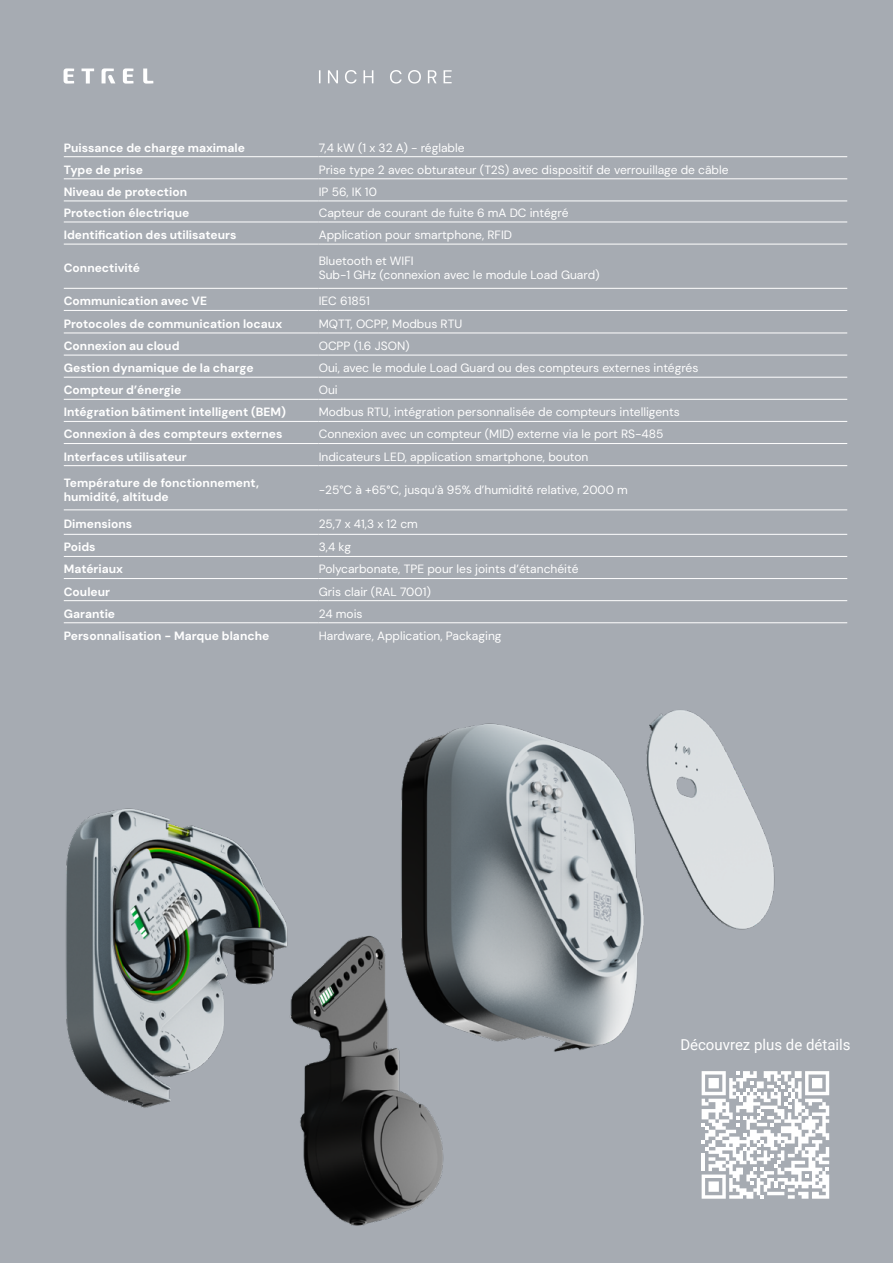
<style>
.page{position:relative;width:893px;height:1263px;background:#a6abb2}
.page>*{position:absolute;margin:0;border:0;box-sizing:border-box;transform-origin:0 0}
.t1{font:15px "Roboto";color:#fff}
.t2{font:12px/14.4px "DM Sans";color:#fff}
.t3{font:700 12px/14.4px "DM Sans";color:#fff}
</style>
<div class="page">
<img style="left:65px;top:710px;width:710px;height:516px">
<hr style="left:64px;top:156px;width:255px;height:1px;background:#fff">
<hr style="left:319px;top:156px;width:528px;height:1px;background:#fff">
<hr style="left:64px;top:179px;width:255px;height:1px;background:#fff">
<hr style="left:319px;top:179px;width:528px;height:1px;background:#fff">
<hr style="left:64px;top:201px;width:255px;height:1px;background:#fff">
<hr style="left:319px;top:201px;width:528px;height:1px;background:#fff">
<hr style="left:64px;top:222px;width:255px;height:1px;background:#fff">
<hr style="left:319px;top:222px;width:528px;height:1px;background:#fff">
<hr style="left:64px;top:244px;width:255px;height:1px;background:#fff">
<hr style="left:319px;top:244px;width:528px;height:1px;background:#fff">
<hr style="left:64px;top:288px;width:255px;height:1px;background:#fff">
<hr style="left:319px;top:288px;width:528px;height:1px;background:#fff">
<hr style="left:64px;top:310px;width:255px;height:1px;background:#fff">
<hr style="left:319px;top:310px;width:528px;height:1px;background:#fff">
<hr style="left:64px;top:333px;width:255px;height:1px;background:#fff">
<hr style="left:319px;top:333px;width:528px;height:1px;background:#fff">
<hr style="left:64px;top:355px;width:255px;height:1px;background:#fff">
<hr style="left:319px;top:355px;width:528px;height:1px;background:#fff">
<hr style="left:64px;top:377px;width:255px;height:1px;background:#fff">
<hr style="left:319px;top:377px;width:528px;height:1px;background:#fff">
<hr style="left:64px;top:399px;width:255px;height:1px;background:#fff">
<hr style="left:319px;top:399px;width:528px;height:1px;background:#fff">
<hr style="left:64px;top:421px;width:255px;height:1px;background:#fff">
<hr style="left:319px;top:421px;width:528px;height:1px;background:#fff">
<hr style="left:64px;top:443px;width:255px;height:1px;background:#fff">
<hr style="left:319px;top:443px;width:528px;height:1px;background:#fff">
<hr style="left:64px;top:465px;width:255px;height:1px;background:#fff">
<hr style="left:319px;top:465px;width:528px;height:1px;background:#fff">
<hr style="left:64px;top:510px;width:255px;height:1px;background:#fff">
<hr style="left:319px;top:510px;width:528px;height:1px;background:#fff">
<hr style="left:64px;top:534px;width:255px;height:1px;background:#fff">
<hr style="left:319px;top:534px;width:528px;height:1px;background:#fff">
<hr style="left:64px;top:556px;width:255px;height:1px;background:#fff">
<hr style="left:319px;top:556px;width:528px;height:1px;background:#fff">
<hr style="left:64px;top:578px;width:255px;height:1px;background:#fff">
<hr style="left:319px;top:578px;width:528px;height:1px;background:#fff">
<hr style="left:64px;top:600px;width:255px;height:1px;background:#fff">
<hr style="left:319px;top:600px;width:528px;height:1px;background:#fff">
<hr style="left:64px;top:622px;width:255px;height:1px;background:#fff">
<hr style="left:319px;top:622px;width:528px;height:1px;background:#fff">
<svg style="left:702px;top:1071px;width:127px;height:128px"></svg>
<svg style="left:319px;top:70px;width:133px;height:14px"></svg>
<img style="left:63px;top:68px;width:91px;height:16px">
<p class="t3" style="left:64px;top:140px;width:183px">Puissance de charge maximale</p>
<p class="t2" style="left:319px;top:140px;width:147px">7,4 kW (1 x 32 A) - réglable</p>
<p class="t3" style="left:64px;top:162px;width:81px">Type de prise</p>
<p class="t2" style="left:319px;top:162px;width:411px">Prise type 2 avec obturateur (T2S) avec dispositif de verrouillage de câble</p>
<p class="t3" style="left:64px;top:184px;width:125px">Niveau de protection</p>
<p class="t2" style="left:319px;top:184px;width:60px">IP 56, IK 10</p>
<p class="t3" style="left:64px;top:206px;width:127px">Protection électrique</p>
<p class="t2" style="left:319px;top:206px;width:251px">Capteur de courant de fuite 6 mA DC intégré</p>
<p class="t3" style="left:64px;top:228px;width:174px">Identification des utilisateurs</p>
<p class="t2" style="left:319px;top:228px;width:195px">Application pour smartphone, RFID</p>
<p class="t3" style="left:64px;top:261px;width:78px">Connectivité</p>
<p class="t2" style="left:319px;top:253px;width:282px">Bluetooth et WIFI<br>Sub-1 GHz (connexion avec le module Load Guard)</p>
<p class="t3" style="left:64px;top:294px;width:145px">Communication avec VE</p>
<p class="t2" style="left:319px;top:294px;width:53px">IEC 61851</p>
<p class="t3" style="left:64px;top:316px;width:220px">Protocoles de communication locaux</p>
<p class="t2" style="left:319px;top:316px;width:145px">MQTT, OCPP, Modbus RTU</p>
<p class="t3" style="left:64px;top:339px;width:117px">Connexion au cloud</p>
<p class="t2" style="left:319px;top:338px;width:93px">OCPP (1.6 JSON)</p>
<p class="t3" style="left:64px;top:361px;width:191px">Gestion dynamique de la charge</p>
<p class="t2" style="left:319px;top:361px;width:381px">Oui, avec le module Load Guard ou des compteurs externes intégrés</p>
<p class="t3" style="left:64px;top:383px;width:119px">Compteur d’énergie</p>
<p class="t2" style="left:319px;top:383px;width:21px">Oui</p>
<p class="t3" style="left:64px;top:405px;width:224px">Intégration bâtiment intelligent (BEM)</p>
<p class="t2" style="left:319px;top:405px;width:363px">Modbus RTU, intégration personnalisée de compteurs intelligents</p>
<p class="t3" style="left:64px;top:427px;width:220px">Connexion à des compteurs externes</p>
<p class="t2" style="left:319px;top:427px;width:346px">Connexion avec un compteur (MID) externe via le port RS-485</p>
<p class="t3" style="left:64px;top:449px;width:125px">Interfaces utilisateur</p>
<p class="t2" style="left:319px;top:449px;width:271px">Indicateurs LED, application smartphone, bouton</p>
<p class="t3" style="left:64px;top:475px;width:197px">Température de fonctionnement, humidité, altitude</p>
<p class="t2" style="left:319px;top:482px;width:311px">-25°C à +65°C, jusqu’à 95% d’humidité relative, 2000 m</p>
<p class="t3" style="left:64px;top:517px;width:70px">Dimensions</p>
<p class="t2" style="left:319px;top:517px;width:101px">25,7 x 41,3 x 12 cm</p>
<p class="t3" style="left:64px;top:540px;width:33px">Poids</p>
<p class="t2" style="left:319px;top:540px;width:34px">3,4 kg</p>
<p class="t3" style="left:64px;top:562px;width:61px">Matériaux</p>
<p class="t2" style="left:319px;top:562px;width:261px">Polycarbonate, TPE pour les joints d’étanchéité</p>
<p class="t3" style="left:64px;top:584px;width:48px">Couleur</p>
<p class="t2" style="left:319px;top:584px;width:114px">Gris clair (RAL 7001)</p>
<p class="t3" style="left:64px;top:606px;width:53px">Garantie</p>
<p class="t2" style="left:319px;top:606px;width:45px">24 mois</p>
<p class="t3" style="left:64px;top:628px;width:207px">Personnalisation - Marque blanche</p>
<p class="t2" style="left:319px;top:628px;width:184px">Hardware, Application, Packaging</p>
<p class="t1" style="left:680px;top:1034px;width:172px">Découvrez plus de détails</p>
</div>
